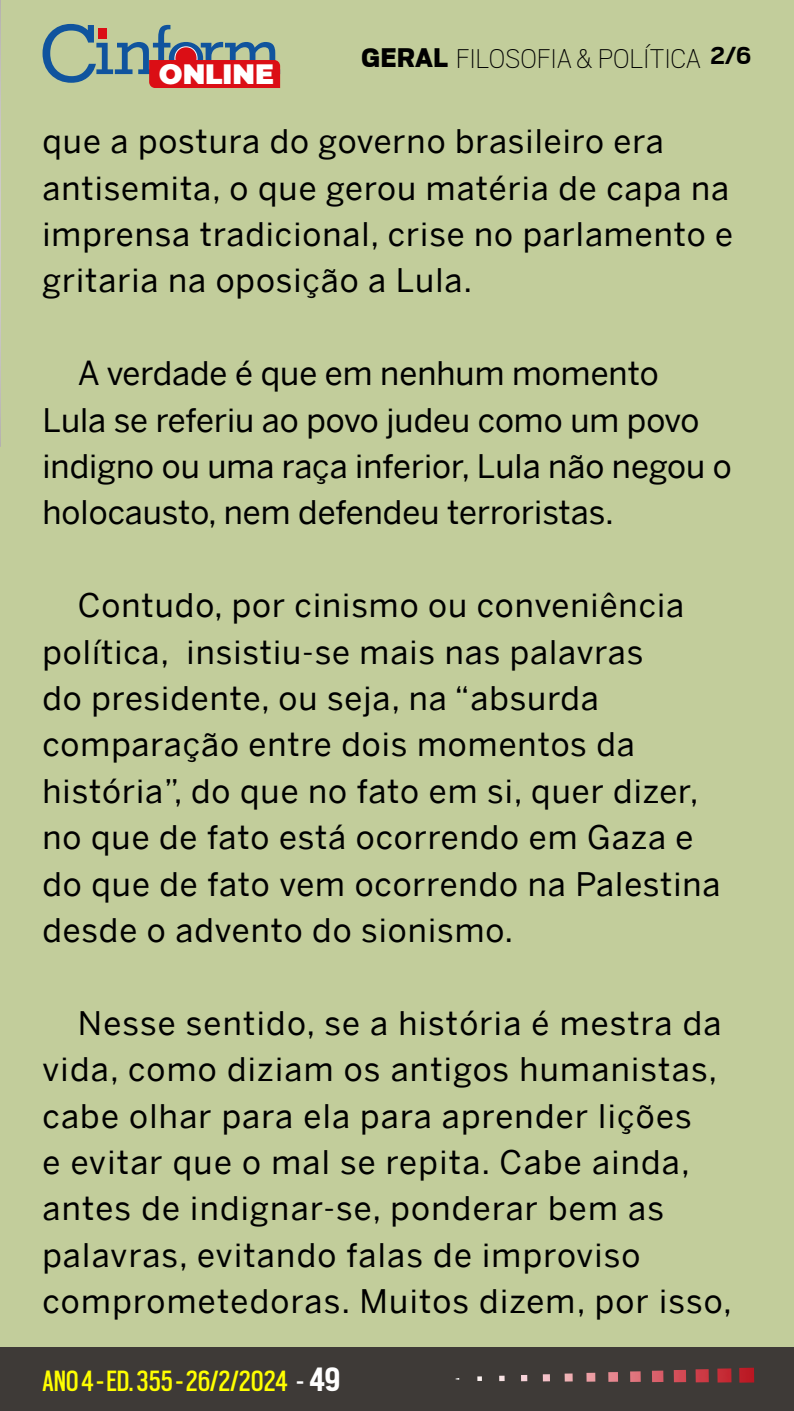
<style>
.page{position:relative;width:794px;height:1411px;background:#fff}
.page>*{position:absolute;margin:0;border:0;box-sizing:border-box;transform-origin:0 0}
.t1{font:32.5px/46.4px "Benton Sans";letter-spacing:.03em;color:#000}
.t2{font:32.5px/46.4px "Benton Sans";color:#000}
.t3{font:32.5px "Scout Cond";color:#ff0}
.t4{font:100 30px "Scout";color:#000}
.t5{font:900 28.12px "Montserrat";color:#fff}
.s1{font-weight:900}
.s2{font-weight:700;font-size:27.5px}
.s3{color:#fff}
.s4{font-weight:700;font-size:37.5px;color:#fff}
</style>
<div class="page">
<div style="left:0;top:0;width:794px;height:1410px;background:#c2cd9b"></div>
<div style="left:0;top:1347px;width:794px;height:63px;background:#3e3a37"></div>
<img style="left:739px;top:1367px;width:15px;height:15px">
<img style="left:717px;top:1368px;width:14px;height:14px">
<img style="left:695px;top:1369px;width:14px;height:13px">
<svg style="left:674px;top:1369px;width:12px;height:13px"></svg>
<svg style="left:652px;top:1370px;width:11px;height:11px"></svg>
<svg style="left:630px;top:1371px;width:11px;height:10px"></svg>
<svg style="left:608px;top:1372px;width:10px;height:9px"></svg>
<svg style="left:586px;top:1372px;width:9px;height:9px"></svg>
<svg style="left:564px;top:1373px;width:8px;height:8px"></svg>
<svg style="left:543px;top:1374px;width:7px;height:7px"></svg>
<svg style="left:521px;top:1375px;width:6px;height:6px"></svg>
<svg style="left:499px;top:1375px;width:5px;height:5px"></svg>
<svg style="left:477px;top:1376px;width:5px;height:4px"></svg>
<svg style="left:43px;top:24px;width:237px;height:64px"></svg>
<div style="left:99px;top:28px;width:8px;height:10px;background:#db0e15"></div>
<img style="left:0;top:0;width:1px;height:447px">
<p class="t5" style="left:159px;top:53px;width:117px">ONLINE</p>
<p class="t4" style="left:361px;top:39px;width:391px"><span class="s1">GERAL</span> FILOSOFIA &amp; POLÍTICA <span class="s2">2/6</span></p>
<p class="t1" style="left:43px;top:118px;width:692px">que a postura do governo brasileiro era antisemita, o que gerou matéria de capa na imprensa tradicional, crise no parlamento e gritaria na oposição a Lula.</p>
<p class="t2" style="left:43px;top:350px;width:690px;text-indent:35px">A verdade é que em nenhum momento<br>Lula se referiu ao povo judeu como um povo indigno ou uma raça inferior, Lula não negou o holocausto, nem defendeu terroristas.</p>
<p class="t1" style="left:43px;top:582px;width:679px;text-indent:35px">Contudo, por cinismo ou conveniência política, insistiu-se mais nas palavras<br>do presidente, ou seja, na “absurda comparação entre dois momentos da história”, do que no fato em si, quer dizer, no que de fato está ocorrendo em Gaza e do que de fato vem ocorrendo na Palestina desde o advento do sionismo.</p>
<p class="t1" style="left:43px;top:999px;width:691px;text-indent:35px">Nesse sentido, se a história é mestra da vida, como diziam os antigos humanistas, cabe olhar para ela para aprender lições<br>e evitar que o mal se repita. Cabe ainda, antes de indignar-se, ponderar bem as palavras, evitando falas de improviso comprometedoras. Muitos dizem, por isso,</p>
<p class="t3" style="left:43px;top:1359px;width:299px">ANO 4 - ED. 355 - 26/2/2024 <span class="s3">-</span> <span class="s4">49</span></p>
</div>
